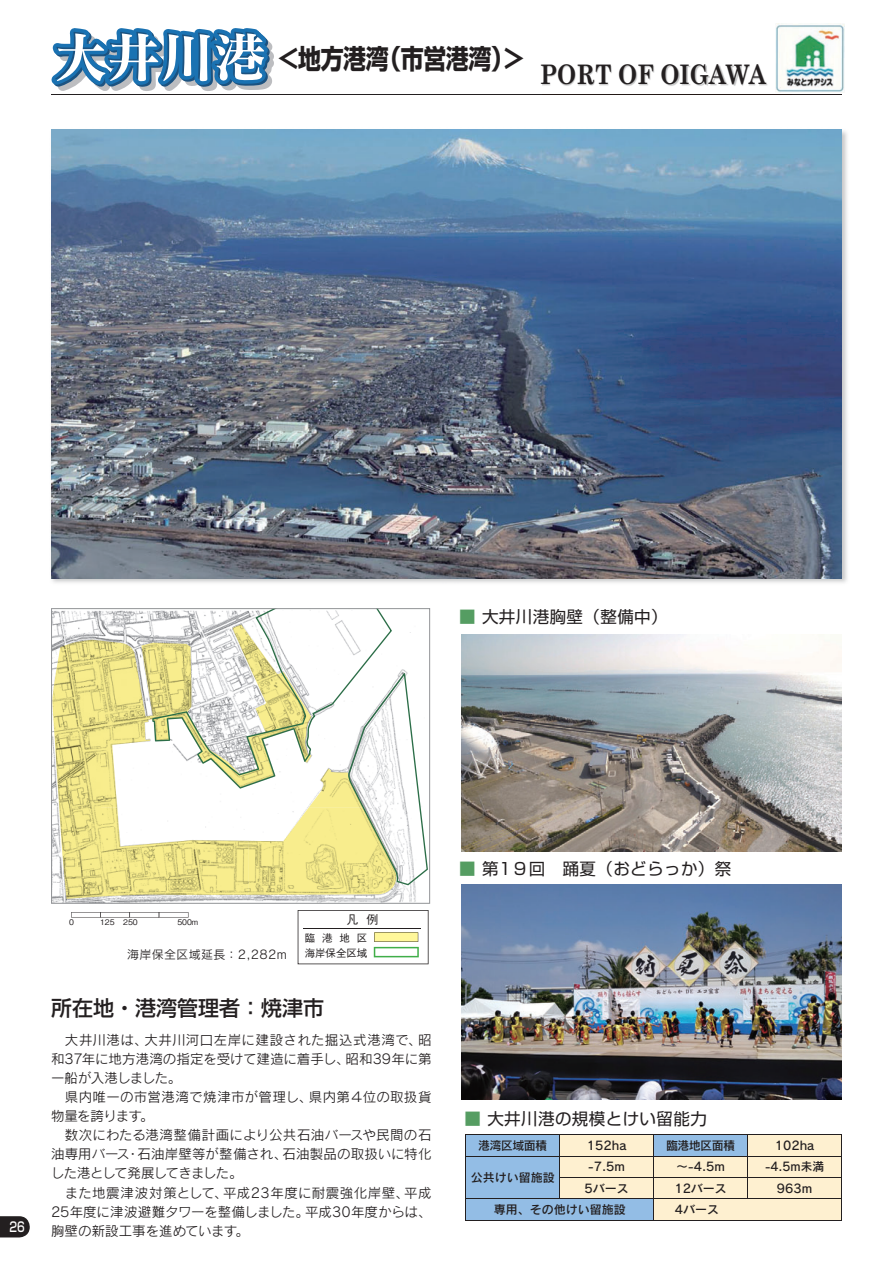
<style>
.page{position:relative;width:893px;height:1263px;background:#fff}
.page>*{position:absolute;margin:0;border:0;box-sizing:border-box;transform-origin:0 0}
.t1{font:700 27px "Shin Go Pro";letter-spacing:-.02em;color:#231f20;scale:.85 1}
.t2{font:700 27px "Century Schoolbook";color:#231f20;scale:.85 1}
.t3{font:500 21px "Shin Go Pro";color:#231f20}
.t4{font:16.5px "Shin Go Pro";letter-spacing:.025em;color:#231f20}
.t5{font:13.5px/19.2px "Rodin Pro M";letter-spacing:.005em;color:#231f20}
.t6{font:500 13.5px "Shin Go Pro";color:#fff;scale:.75 1}
.t7{font:12px "Rodin Pro DB";color:#231f20}
.t8{font:12px "Rodin NTLG Pro M";letter-spacing:.025em;color:#231f20}
.t9{font:500 12px "Gothic BBB Pro";color:#231f20}
.t10{font:500 10.5px/15px "Gothic BBB Pro";letter-spacing:-.01em;color:#231f20}
.t11{font:500 7.65px "Gothic BBB Pro";color:#231f20}
.s1{color:#559d62}
</style>
<div class="page">
<svg style="left:51px;top:28px;width:223px;height:63px"></svg>
<hr style="left:51px;top:94px;width:791px;height:1px;background:#231f20">
<img style="left:542px;top:65px;width:226px;height:21px">
<img style="left:462px;top:634px;width:380px;height:217px">
<img style="left:462px;top:884px;width:380px;height:216px">
<svg style="left:51px;top:608px;width:379px;height:296px"></svg>
<img style="left:51px;top:130px;width:791px;height:448px">
<hr style="left:465px;top:1134px;width:95px;height:1px;background:#231f20">
<hr style="left:560px;top:1134px;width:94px;height:1px;background:#231f20">
<hr style="left:654px;top:1134px;width:94px;height:1px;background:#231f20">
<hr style="left:748px;top:1134px;width:94px;height:1px;background:#231f20">
<svg style="left:465px;top:1135px;width:377px;height:84px;background:#cdd4cf"></svg>
<hr style="left:465px;top:1219px;width:95px;height:1px;background:#231f20">
<hr style="left:560px;top:1219px;width:94px;height:1px;background:#231f20">
<hr style="left:654px;top:1219px;width:94px;height:1px;background:#231f20">
<hr style="left:748px;top:1219px;width:94px;height:1px;background:#231f20">
<img style="left:775px;top:23px;width:69px;height:70px">
<svg style="left:298px;top:910px;width:131px;height:54px"></svg>
<hr style="left:304px;top:928px;width:117px;height:1px;background:#231f20">
<svg style="left:71px;top:912px;width:117px;height:5px"></svg>
<div style="left:153px;top:770px;width:20px;height:43px;background:#fff"></div>
<svg style="left:0;top:1216px;width:30px;height:21px"></svg>
<h1 class="t1" style="left:277px;top:38px;width:292px">＜地方港湾（市営港湾）＞</h1>
<h1 class="t2" style="left:540px;top:58px;width:268px">PORT OF OIGAWA</h1>
<p class="t4" style="left:459px;top:603px;width:210px"><span class="s1">■</span> 大井川港胸壁（整備中）</p>
<p class="t6" style="left:10px;top:1216px;width:22px">26</p>
<p class="t11" style="left:69px;top:916px;width:6px">0</p>
<p class="t11" style="left:100px;top:916px;width:39px">125 250</p>
<p class="t11" style="left:177px;top:916px;width:22px">500m</p>
<p class="t9" style="left:347px;top:910px;width:33px">凡 例</p>
<p class="t8" style="left:127px;top:947px;width:161px">海岸保全区域延長：2,282m</p>
<p class="t10" style="left:305px;top:929px;width:64px">臨港地区海岸保全区域</p>
<h2 class="t3" style="left:51px;top:990px;width:275px">所在地・港湾管理者：焼津市</h2>
<p class="t5" style="left:51px;top:1029px;width:382px">　大井川港は、大井川河口左岸に建設された掘込式港湾で、昭和37年に地方港湾の指定を受けて建造に着手し、昭和39年に第一船が入港しました。<br>　県内唯一の市営港湾で焼津市が管理し、県内第４位の取扱貨物量を誇ります。<br>　数次にわたる港湾整備計画により公共石油バースや民間の石油専用バース・石油岸壁等が整備され、石油製品の取扱いに特化した港として発展してきました。<br>　また地震津波対策として、平成23年度に耐震強化岸壁、平成<br>25年度に津波避難タワーを整備しました。平成30年度からは、胸壁の新設工事を進めています。</p>
<p class="t4" style="left:459px;top:855px;width:274px"><span class="s1">■</span> 第1９回　踊夏（おどらっか）祭</p>
<p class="t4" style="left:465px;top:1105px;width:244px"><span class="s1">■</span> 大井川港の規模とけい留能力</p>
<p class="t7" style="left:478px;top:1138px;width:70px">港湾区域面積</p>
<p class="t7" style="left:587px;top:1138px;width:41px">152ha</p>
<p class="t7" style="left:666px;top:1138px;width:71px">臨港地区面積</p>
<p class="t7" style="left:775px;top:1138px;width:41px">102ha</p>
<p class="t7" style="left:471px;top:1169px;width:85px">公共けい留施設</p>
<p class="t7" style="left:588px;top:1159px;width:38px">-7.5m</p>
<p class="t7" style="left:676px;top:1159px;width:50px">〜-4.5m</p>
<p class="t7" style="left:765px;top:1159px;width:60px">-4.5m未満</p>
<p class="t7" style="left:585px;top:1180px;width:46px">5バース</p>
<p class="t7" style="left:674px;top:1180px;width:54px">12バース</p>
<p class="t7" style="left:777px;top:1180px;width:37px">963m</p>
<p class="t7" style="left:494px;top:1201px;width:133px">専用、その他けい留施設</p>
<p class="t7" style="left:675px;top:1201px;width:46px">4バース</p>
</div>
